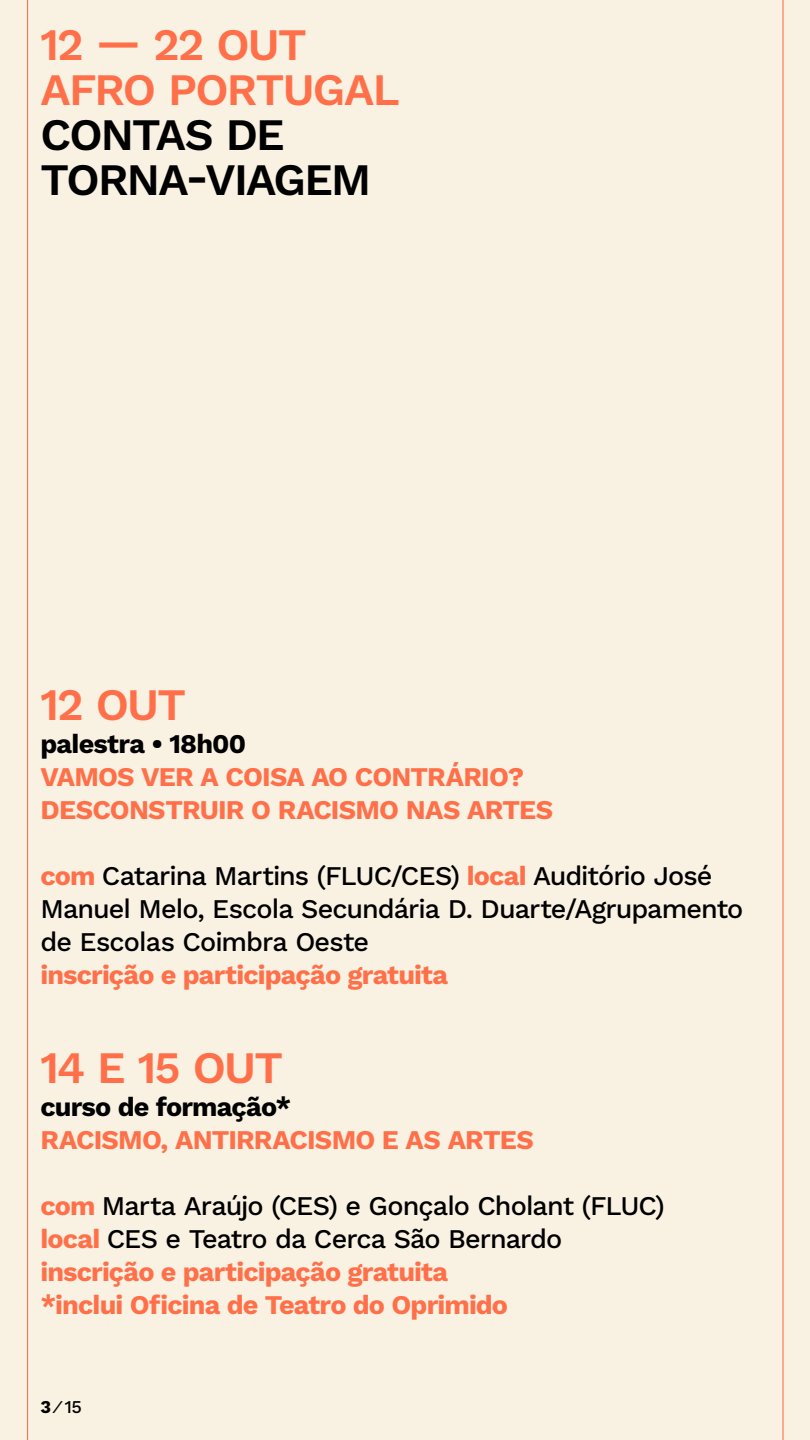
<style>
.page{position:relative;width:810px;height:1440px;background:#f9f2e2}
.page>*{position:absolute;margin:0;border:0;box-sizing:border-box;transform-origin:0 0}
.t1{font:600 45px/45px "Work Sans";letter-spacing:-.04em;color:#ff704a}
.t2{font:600 45px/45px "Work Sans";letter-spacing:-.04em;color:#000}
.t3{font:700 27px/33px "Work Sans";letter-spacing:-.03em;color:#ff704a}
.t4{font:500 27px/33px "Work Sans";letter-spacing:-.035em;color:#000}
.t5{font:700 27px "Work Sans";letter-spacing:-.03em;color:#000}
.t6{font:500 18px "Work Sans";color:#000}
.s1{font-weight:700;color:#ff704a}
.s2{font-weight:500;color:#000}
.s3{font-weight:700}
</style>
<div class="page">
<hr style="left:782px;top:0;width:2px;height:1440px;background:#ff704a">
<hr style="left:27px;top:0;width:1px;height:1440px;background:#ff704a">
<h1 class="t1" style="left:40px;top:20px;width:361px">12 — 22 OUT<br>AFRO PORTUGAL</h1>
<h1 class="t2" style="left:40px;top:110px;width:332px">CONTAS DE<br>TORNA-VIAGEM</h1>
<h1 class="t1" style="left:40px;top:680px;width:147px">12 OUT</h1>
<p class="t5" style="left:40px;top:723px;width:207px">palestra • 18h00</p>
<p class="t3" style="left:40px;top:759px;width:514px">VAMOS VER A COISA AO CONTRÁRIO?<br>DESCONSTRUIR O RACISMO NAS ARTES</p>
<p class="t4" style="left:40px;top:858px;width:704px"><span class="s1">com</span> Catarina Martins (FLUC/CES) <span class="s1">local</span> Auditório José<br>Manuel Melo, Escola Secundária D. Duarte/Agrupamento de Escolas Coimbra Oeste</p>
<p class="t3" style="left:40px;top:957px;width:409px">inscrição e participação gratuita</p>
<h1 class="t1" style="left:40px;top:1043px;width:244px">14 E 15 OUT</h1>
<p class="t5" style="left:40px;top:1086px;width:252px">curso de formação*</p>
<p class="t3" style="left:40px;top:1122px;width:495px">RACISMO, ANTIRRACISMO E AS ARTES</p>
<p class="t3" style="left:40px;top:1188px;width:626px">com <span class="s2">Marta Araújo (CES) e Gonçalo Cholant (FLUC) </span>local <span class="s2">CES e Teatro da Cerca São Bernardo </span>inscrição e participação gratuita<br>*inclui Oficina de Teatro do Oprimido</p>
<p class="t6" style="left:40px;top:1393px;width:43px"><span class="s3">3</span> ⁄ 15</p>
</div>
